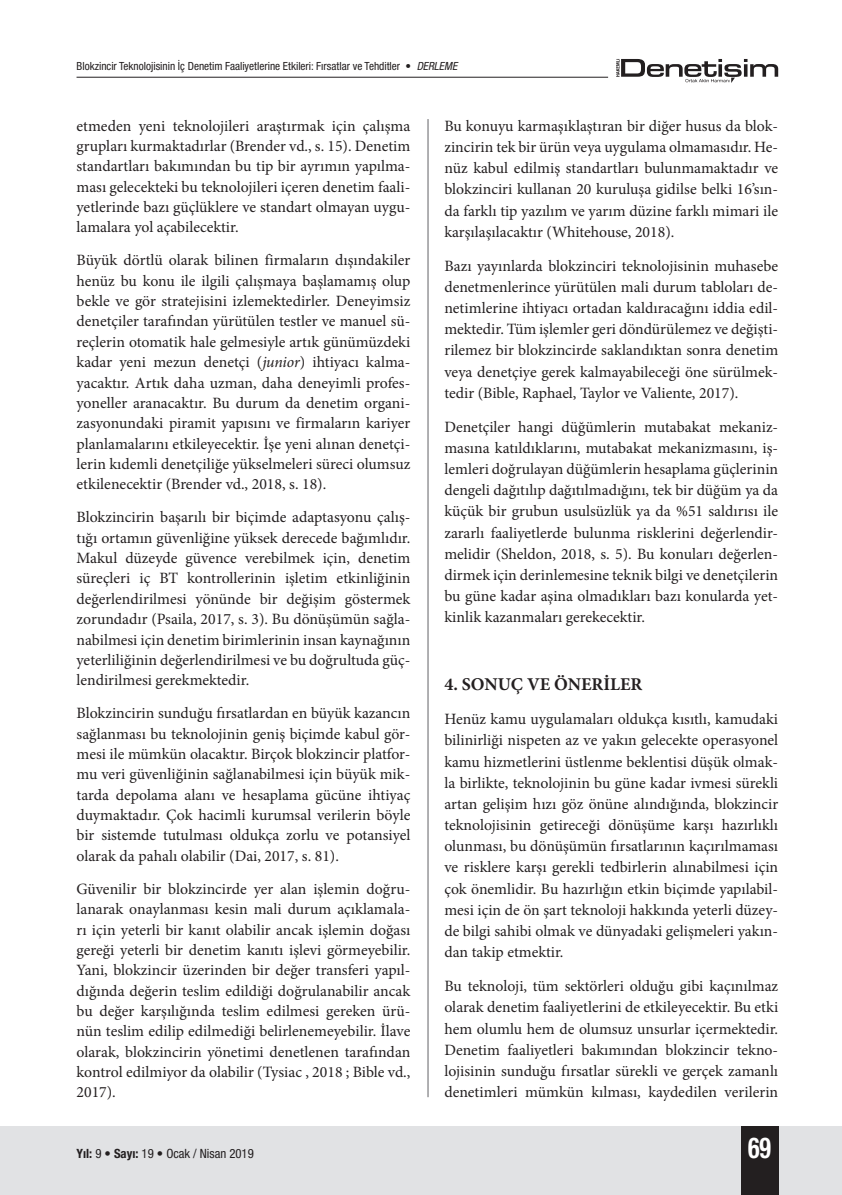
<style>
.page{position:relative;width:842px;height:1195px;background:#fff}
.page>*{position:absolute;margin:0;border:0;box-sizing:border-box;transform-origin:0 0}
.t1{font:700 condensed 28.8px "Helvetica Neue LT Pro";color:#fff;scale:.83 1}
.t2{font:700 18px "Minion Pro";color:#231f20}
.t3{font:15.75px/20.4px "Minion Pro";color:#231f20;text-align:justify}
.t4{font:condensed 12.75px "Helvetica Neue LT Pro";color:#231f20}
.t5{font:condensed 11.25px "Helvetica Neue LT Pro";color:#231f20}
.s1{font-style:italic}
.s2{font-weight:700}
</style>
<div class="page">
<hr style="left:428px;top:119px;width:1px;height:978px;background:#636366">
<hr style="left:77px;top:77px;width:531px;height:1px;background:#231f20">
<svg style="left:616px;top:59px;width:162px;height:24px"></svg>
<div style="left:0;top:1127px;width:842px;height:68px;background:#e1e2e4"></div>
<div style="left:741px;top:1127px;width:37px;height:68px;background:#231f20"></div>
<p class="t5" style="left:77px;top:60px;width:382px">Blokzincir Teknolojisinin İç Denetim Faaliyetlerine Etkileri: Fırsatlar ve Tehditler • <span class="s1">DERLEME</span></p>
<p class="t3" style="left:77px;top:115px;width:335px">etmeden yeni teknolojileri araştırmak için çalışma grupları kurmaktadırlar (Brender vd., s. 15). Denetim standartları bakımından bu tip bir ayrımın yapılma&shy;ması gelecekteki bu teknolojileri içeren denetim faali&shy;yetlerinde bazı güçlüklere ve standart olmayan uygu&shy;lamalara yol açabilecektir.</p>
<p class="t3" style="left:77px;top:250px;width:335px">Büyük dörtlü olarak bilinen firmaların dışındakiler henüz bu konu ile ilgili çalışmaya başlamamış olup bekle ve gör stratejisini izlemektedirler. Deneyimsiz denetçiler tarafından yürütülen testler ve manuel sü&shy;reçlerin otomatik hale gelmesiyle artık günümüzdeki kadar yeni mezun denetçi (<span class="s1">junior</span>) ihtiyacı kalma&shy;yacaktır. Artık daha uzman, daha deneyimli profes&shy;yoneller aranacaktır. Bu durum da denetim organi&shy;zasyonundaki piramit yapısını ve firmaların kariyer planlamalarını etkileyecektir. İşe yeni alınan denetçi&shy;lerin kıdemli denetçiliğe yükselmeleri süreci olumsuz etkilenecektir (Brender vd., 2018, s. 18).</p>
<p class="t3" style="left:77px;top:507px;width:335px">Blokzincirin başarılı bir biçimde adaptasyonu çalış&shy;tığı ortamın güvenliğine yüksek derecede bağımlıdır.<br>Makul düzeyde güvence verebilmek için, denetim süreçleri iç BT kontrollerinin işletim etkinliğinin değerlendirilmesi yönünde bir değişim göstermek zorundadır (Psaila, 2017, s. 3). Bu dönüşümün sağla&shy;nabilmesi için denetim birimlerinin insan kaynağının yeterliliğinin değerlendirilmesi ve bu doğrultuda güç&shy;lendirilmesi gerekmektedir.</p>
<p class="t3" style="left:77px;top:703px;width:335px">Blokzincirin sunduğu fırsatlardan en büyük kazancın sağlanması bu teknolojinin geniş biçimde kabul gör&shy;mesi ile mümkün olacaktır. Birçok blokzincir platfor&shy;mu veri güvenliğinin sağlanabilmesi için büyük mik&shy;tarda depolama alanı ve hesaplama gücüne ihtiyaç duymaktadır. Çok hacimli kurumsal verilerin böyle bir sistemde tutulması oldukça zorlu ve potansiyel olarak da pahalı olabilir (Dai, 2017, s. 81).</p>
<p class="t3" style="left:77px;top:879px;width:335px">Güvenilir bir blokzincirde yer alan işlemin doğru&shy;lanarak onaylanması kesin mali durum açıklamala&shy;rı için yeterli bir kanıt olabilir ancak işlemin doğası gereği yeterli bir denetim kanıtı işlevi görmeyebilir.<br>Yani, blokzincir üzerinden bir değer transferi yapıl&shy;dığında değerin teslim edildiği doğrulanabilir ancak bu değer karşılığında teslim edilmesi gereken ürü&shy;nün teslim edilip edilmediği belirlenemeyebilir. İlave olarak, blokzincirin yönetimi denetlenen tarafından kontrol edilmiyor da olabilir (Tysiac , 2018 ; Bible vd., 2017).</p>
<p class="t3" style="left:444px;top:115px;width:335px;line-height:21.1px">Bu konuyu karmaşıklaştıran bir diğer husus da blok&shy;zincirin tek bir ürün veya uygulama olmamasıdır. He&shy;nüz kabul edilmiş standartları bulunmamaktadır ve blokzinciri kullanan 20 kuruluşa gidilse belki 16’sın&shy;da farklı tip yazılım ve yarım düzine farklı mimari ile karşılaşılacaktır (Whitehouse, 2018).</p>
<p class="t3" style="left:444px;top:255px;width:335px;line-height:21.1px">Bazı yayınlarda blokzinciri teknolojisinin muhasebe denetmenlerince yürütülen mali durum tabloları de&shy;netimlerine ihtiyacı ortadan kaldıracağını iddia edil&shy;mektedir. Tüm işlemler geri döndürülemez ve değişti&shy;rilemez bir blokzincirde saklandıktan sonra denetim veya denetçiye gerek kalmayabileceği öne sürülmek&shy;tedir (Bible, Raphael, Taylor ve Valiente, 2017).</p>
<p class="t3" style="left:444px;top:416px;width:335px;line-height:21.1px">Denetçiler hangi düğümlerin mutabakat mekaniz&shy;masına katıldıklarını, mutabakat mekanizmasını, iş&shy;lemleri doğrulayan düğümlerin hesaplama güçlerinin dengeli dağıtılıp dağıtılmadığını, tek bir düğüm ya da küçük bir grubun usulsüzlük ya da %51 saldırısı ile zararlı faaliyetlerde bulunma risklerini değerlendir&shy;melidir (Sheldon, 2018, s. 5). Bu konuları değerlen&shy;dirmek için derinlemesine teknik bilgi ve denetçilerin bu güne kadar aşina olmadıkları bazı konularda yet&shy;kinlik kazanmaları gerekecektir.</p>
<p class="t2" style="left:444px;top:672px;width:200px">4. SONUÇ VE ÖNERİLER</p>
<p class="t3" style="left:444px;top:708px;width:335px;line-height:21.1px">Henüz kamu uygulamaları oldukça kısıtlı, kamudaki bilinirliği nispeten az ve yakın gelecekte operasyonel kamu hizmetlerini üstlenme beklentisi düşük olmak&shy;la birlikte, teknolojinin bu güne kadar ivmesi sürekli artan gelişim hızı göz önüne alındığında, blokzincir teknolojisinin getireceği dönüşüme karşı hazırlıklı olunması, bu dönüşümün fırsatlarının kaçırılmaması ve risklere karşı gerekli tedbirlerin alınabilmesi için çok önemlidir. Bu hazırlığın etkin biçimde yapılabil&shy;mesi için de ön şart teknoloji hakkında yeterli düzey&shy;de bilgi sahibi olmak ve dünyadaki gelişmeleri yakın&shy;dan takip etmektir.</p>
<p class="t3" style="left:444px;top:975px;width:335px;line-height:21.1px">Bu teknoloji, tüm sektörleri olduğu gibi kaçınılmaz olarak denetim faaliyetlerini de etkileyecektir. Bu etki hem olumlu hem de olumsuz unsurlar içermektedir.<br>Denetim faaliyetleri bakımından blokzincir tekno&shy;lojisinin sunduğu fırsatlar sürekli ve gerçek zamanlı denetimleri mümkün kılması, kaydedilen verilerin</p>
<p class="t4" style="left:77px;top:1145px;width:179px"><span class="s2">Yıl:</span> 9 <span class="s2">• Sayı:</span> 19 <span class="s2">•</span> Ocak / Nisan 2019</p>
<h1 class="t1" style="left:748px;top:1130px;width:29px">69</h1>
</div>
